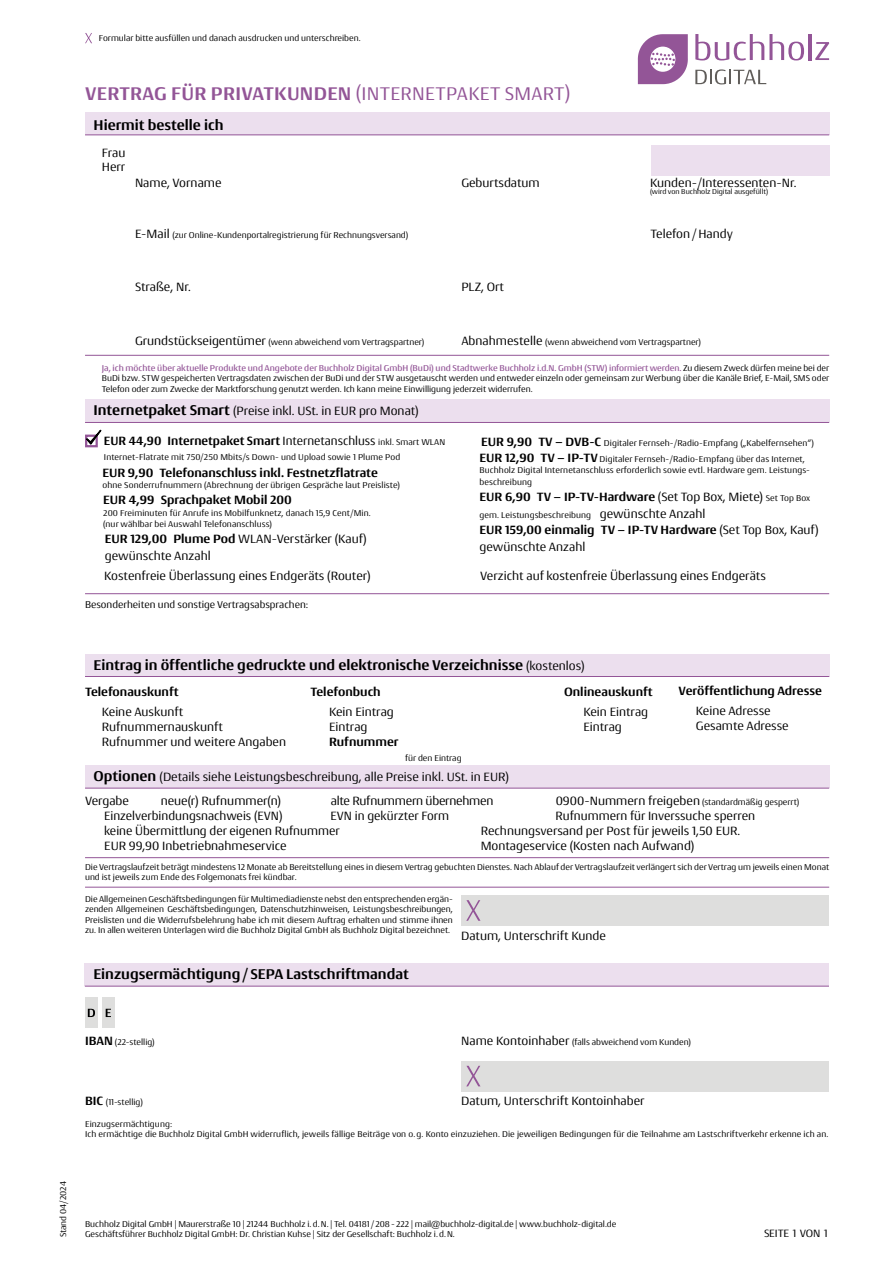
<style>
.page{position:relative;width:893px;height:1263px;background:#fff}
.page>*{position:absolute;margin:0;border:0;box-sizing:border-box;transform-origin:0 0}
.t1{font:700 19.5px "Conto";letter-spacing:.015em;color:#935597}
.t2{font:700 15px "Conto";color:#000}
.t3{font:12.75px/15px "Conto";color:#000}
.t4{font:700 12.75px/16.5px "Conto";color:#000}
.t5{font:12.75px "Conto";letter-spacing:-.02em;color:#000}
.t6{font:11.25px "Conto";letter-spacing:-.01em;color:#000}
.t7{font:10.5px "Conto";color:#000}
.t8{font:9px/10.5px "Conto";color:#000}
.t9{font:7.5px "Conto";color:#000}
.s1{font-weight:400}
.s2{font-size:12.75px}
.s3{font-weight:500;color:#935597}
.s4{font-weight:700;font-size:15px}
.s5{font-weight:400;font-size:9px}
.s6{font-weight:700}
.s7{font-weight:700;font-size:12.75px}
.s8{font-weight:400;font-size:12.75px}
</style>
<div class="page">
<div style="left:85px;top:998px;width:13px;height:30px;background:#dededd"></div>
<div style="left:102px;top:998px;width:13px;height:30px;background:#dededd"></div>
<hr style="left:85px;top:857px;width:744px;height:1px;background:#935597">
<hr style="left:85px;top:887px;width:744px;height:1px;background:#935597">
<div style="left:85px;top:400px;width:744px;height:22px;background:#ecdfee"></div>
<hr style="left:85px;top:422px;width:744px;height:1px;background:#935597">
<div style="left:85px;top:654px;width:744px;height:22px;background:#ecdfee"></div>
<hr style="left:85px;top:676px;width:744px;height:1px;background:#935597">
<div style="left:85px;top:765px;width:744px;height:23px;background:#ecdfee"></div>
<hr style="left:85px;top:788px;width:744px;height:1px;background:#935597">
<div style="left:651px;top:145px;width:178px;height:30px;background:#ecdfee"></div>
<div style="left:85px;top:112px;width:744px;height:23px;background:#ecdfee"></div>
<hr style="left:85px;top:134px;width:744px;height:1px;background:#935597">
<hr style="left:85px;top:593px;width:744px;height:1px;background:#935597">
<hr style="left:85px;top:355px;width:744px;height:1px;background:#935597">
<div style="left:461px;top:895px;width:368px;height:30px;background:#dededd"></div>
<div style="left:461px;top:1061px;width:368px;height:30px;background:#dededd"></div>
<div style="left:85px;top:963px;width:744px;height:23px;background:#ecdfee"></div>
<hr style="left:85px;top:986px;width:744px;height:1px;background:#935597">
<svg style="left:466px;top:900px;width:14px;height:21px"></svg>
<svg style="left:466px;top:1066px;width:14px;height:20px"></svg>
<div style="left:85px;top:435px;width:13px;height:12px;border:2px solid #935597"></div>
<svg style="left:88px;top:1009px;width:7px;height:8px"></svg>
<svg style="left:106px;top:1009px;width:5px;height:8px"></svg>
<svg style="left:85px;top:422px;width:17px;height:24px"></svg>
<svg style="left:638px;top:34px;width:50px;height:50px"></svg>
<svg style="left:695px;top:34px;width:109px;height:26px"></svg>
<hr style="left:808px;top:34px;width:3px;height:26px;background:#935597">
<svg style="left:815px;top:42px;width:14px;height:18px"></svg>
<svg style="left:695px;top:69px;width:71px;height:15px"></svg>
<svg style="left:85px;top:33px;width:7px;height:10px"></svg>
<p class="t8" style="left:99px;top:32px;width:263px">Formular bitte ausfüllen und danach ausdrucken und unterschreiben.</p>
<h1 class="t1" style="left:85px;top:81px;width:487px">VERTRAG FÜR PRIVATKUNDEN <span class="s1">(INTERNETPAKET SMART)</span></h1>
<h2 class="t2" style="left:94px;top:115px;width:132px">Hiermit bestelle ich</h2>
<h3 class="t3" style="left:102px;top:144px;width:25px">Frau</h3>
<h3 class="t3" style="left:102px;top:159px;width:25px">Herr</h3>
<h3 class="t3" style="left:135px;top:175px;width:88px">Name, Vorname</h3>
<p class="t8" style="left:135px;top:230px;width:275px"><span class="s2">E-Mail</span> (zur Online-Kundenportalregistrierung für Rechnungsversand)</p>
<h3 class="t3" style="left:135px;top:279px;width:57px">Straße, Nr.</h3>
<h3 class="t3" style="left:461px;top:175px;width:80px">Geburtsdatum</h3>
<h3 class="t3" style="left:461px;top:279px;width:44px">PLZ, Ort</h3>
<h3 class="t3" style="left:650px;top:174px;width:148px">Kunden-/Interessenten-Nr.</h3>
<p class="t9" style="left:650px;top:187px;width:120px">(wird von Buchholz Digital ausgefüllt)</p>
<h3 class="t3" style="left:651px;top:226px;width:84px">Telefon/Handy</h3>
<p class="t8" style="left:135px;top:336px;width:291px"><span class="s2">Grundstückseigentümer</span> (wenn abweichend vom Vertragspartner)</p>
<p class="t8" style="left:461px;top:336px;width:241px"><span class="s2">Abnahmestelle</span> (wenn abweichend vom Vertragspartner)</p>
<p class="t8" style="left:102px;top:362px;width:729px;text-align:justify"><span class="s3">Ja, ich möchte über aktuelle Produkte und Angebote der Buchholz Digital GmbH (BuDi) und Stadtwerke Buchholz i.d.N. GmbH (STW) informiert werden.</span> Zu diesem Zweck dürfen meine bei der BuDi bzw. STW gespeicherten Vertragsdaten zwischen der BuDi und der STW ausgetauscht werden und entweder einzeln oder gemeinsam zur Werbung über die Kanäle Brief, E-Mail, SMS oder Telefon oder zum Zwecke der Marktforschung genutzt werden. Ich kann meine Einwilligung jederzeit widerrufen.</p>
<h3 class="t3" style="left:94px;top:403px;width:327px"><span class="s4">Internetpaket Smart</span> (Preise inkl. USt. in EUR pro Monat)</h3>
<h3 class="t4" style="left:104px;top:432px;width:343px">EUR 44,90 Internetpaket Smart <span class="s1">Internetanschluss</span> <span class="s5">inkl. Smart WLAN</span></h3>
<p class="t8" style="left:104px;top:452px;width:298px">Internet-Flatrate mit 750/250 Mbits/s Down- und Upload sowie 1 Plume Pod</p>
<h3 class="t4" style="left:102px;top:464px;width:277px">EUR 9,90 Telefonanschluss inkl. Festnetzflatrate</h3>
<p class="t8" style="left:102px;top:479px;width:299px">ohne Sonderrufnummern (Abrechnung der übrigen Gespräche laut Preisliste)</p>
<h3 class="t4" style="left:103px;top:491px;width:190px">EUR 4,99 Sprachpaket Mobil 200</h3>
<p class="t8" style="left:103px;top:507px;width:269px;line-height:11.2px">200 Freiminuten für Anrufe ins Mobilfunknetz, danach 15,9 Cent/Min. (nur wählbar bei Auswahl Telefonanschluss)</p>
<h3 class="t3" style="left:105px;top:530px;width:263px;line-height:16.5px"><span class="s6">EUR 129,00 Plume Pod</span> WLAN-Verstärker (Kauf) gewünschte Anzahl</h3>
<h3 class="t3" style="left:104px;top:568px;width:268px">Kostenfreie Überlassung eines Endgeräts (Router)</h3>
<p class="t7" style="left:85px;top:598px;width:225px">Besonderheiten und sonstige Vertragsabsprachen:</p>
<p class="t8" style="left:480px;top:434px;width:336px;line-height:16.5px"><span class="s7">EUR 9,90 TV – DVB-C</span> Digitaler Fernseh-/Radio-Empfang („Kabelfernsehen“)<br><span class="s7">EUR 12,90 TV – IP-TV</span> Digitaler Fernseh-/Radio-Empfang über das Internet,</p>
<p class="t8" style="left:480px;top:464px;width:332px;line-height:11.2px">Buchholz Digital Internetanschluss erforderlich sowie evtl. Hardware gem. Leistungs&shy;beschreibung</p>
<h3 class="t4" style="left:480px;top:488px;width:332px">EUR 6,90 TV – IP-TV-Hardware <span class="s1">(Set Top Box, Miete)</span> <span class="s5">Set Top Box</span></h3>
<p class="t8" style="left:480px;top:509px;width:227px">gem. Leistungsbeschreibung <span class="s2">gewünschte Anzahl</span></p>
<h3 class="t4" style="left:480px;top:521px;width:341px">EUR 159,00 einmalig TV – IP-TV Hardware <span class="s1">(Set Top Box, Kauf) gewünschte Anzahl</span></h3>
<h3 class="t3" style="left:480px;top:568px;width:287px">Verzicht auf kostenfreie Überlassung eines Endgeräts</h3>
<h2 class="t2" style="left:94px;top:655px;width:492px">Eintrag in öffentliche gedruckte und elektronische Verzeichnisse <span class="s8">(kostenlos)</span></h2>
<h3 class="t4" style="left:85px;top:683px;width:95px">Telefonauskunft</h3>
<h3 class="t4" style="left:310px;top:683px;width:72px">Telefonbuch</h3>
<h3 class="t4" style="left:564px;top:683px;width:90px">Onlineauskunft</h3>
<h3 class="t4" style="left:679px;top:682px;width:145px">Veröffentlichung Adresse</h3>
<h3 class="t3" style="left:102px;top:704px;width:186px">Keine Auskunft<br>Rufnummernauskunft<br>Rufnummer und weitere Angaben</h3>
<h3 class="t3" style="left:329px;top:704px;width:66px">Kein Eintrag<br>Eintrag</h3>
<h3 class="t4" style="left:329px;top:733px;width:71px">Rufnummer</h3>
<p class="t8" style="left:405px;top:752px;width:58px">für den Eintrag</p>
<h3 class="t3" style="left:94px;top:768px;width:417px"><span class="s4">Optionen</span> (Details siehe Leistungsbeschreibung, alle Preise inkl. USt. in EUR)</h3>
<h3 class="t3" style="left:583px;top:704px;width:66px">Kein Eintrag<br>Eintrag</h3>
<h3 class="t3" style="left:696px;top:703px;width:94px">Keine Adresse<br>Gesamte Adresse</h3>
<h3 class="t3" style="left:85px;top:793px;width:46px">Vergabe</h3>
<h3 class="t3" style="left:161px;top:793px;width:122px">neue(r) Rufnummer(n)</h3>
<h3 class="t5" style="left:331px;top:793px;width:164px">alte Rufnummern übernehmen</h3>
<p class="t8" style="left:556px;top:797px;width:245px"><span class="s2">0900-Nummern freigeben</span> (standardmäßig gesperrt)</p>
<h3 class="t3" style="left:104px;top:808px;width:180px">Einzelverbindungsnachweis (EVN)</h3>
<h3 class="t3" style="left:331px;top:808px;width:120px">EVN in gekürzter Form</h3>
<h3 class="t3" style="left:556px;top:808px;width:201px">Rufnummern für Inverssuche sperren</h3>
<h3 class="t3" style="left:104px;top:823px;width:237px">keine Übermittlung der eigenen Rufnummer</h3>
<h3 class="t3" style="left:481px;top:823px;width:261px">Rechnungsversand per Post für jeweils 1,50 EUR.</h3>
<h3 class="t3" style="left:104px;top:838px;width:184px">EUR 99,90 Inbetriebnahmeservice</h3>
<h3 class="t3" style="left:481px;top:838px;width:215px">Montageservice (Kosten nach Aufwand)</h3>
<p class="t8" style="left:85px;top:861px;width:746px">Die Vertragslaufzeit beträgt mindestens 12 Monate ab Bereitstellung eines in diesem Vertrag gebuchten Dienstes. Nach Ablauf der Vertragslaufzeit verlängert sich der Vertrag um jeweils einen Monat und ist jeweils zum Ende des Folgemonats frei kündbar.</p>
<p class="t8" style="left:85px;top:893px;width:369px;text-align:justify">Die Allgemeinen Geschäftsbedingungen für Multimediadienste nebst den entsprechenden ergän&shy;zenden Allgemeinen Geschäftsbedingungen, Datenschutzhinweisen, Leistungsbeschreibungen, Preislisten und die Widerrufsbelehrung habe ich mit diesem Auftrag erhalten und stimme ihnen zu. In allen weiteren Unterlagen wird die Buchholz Digital GmbH als Buchholz Digital bezeichnet.</p>
<h3 class="t3" style="left:461px;top:928px;width:146px">Datum, Unterschrift Kunde</h3>
<h2 class="t2" style="left:93px;top:964px;width:317px">Einzugsermächtigung/ SEPA Lastschriftmandat</h2>
<p class="t8" style="left:85px;top:1037px;width:71px"><span class="s7">IBAN</span> (22-stellig)</p>
<p class="t8" style="left:461px;top:1037px;width:231px"><span class="s2">Name Kontoinhaber</span> (falls abweichend vom Kunden)</p>
<p class="t8" style="left:58px;top:1237px;width:58px;rotate:-90deg">Stand 04/2024</p>
<p class="t8" style="left:85px;top:1097px;width:59px"><span class="s7">BIC</span> (11-stellig)</p>
<h3 class="t3" style="left:461px;top:1093px;width:185px">Datum, Unterschrift Kontoinhaber</h3>
<p class="t8" style="left:85px;top:1118px;width:745px">Einzugsermächtigung:<br>Ich ermächtige die Buchholz Digital GmbH widerruflich, jeweils fällige Beiträge von o. g. Konto einzuziehen. Die jeweiligen Bedingungen für die Teilnahme am Lastschriftverkehr erkenne ich an.</p>
<p class="t8" style="left:85px;top:1218px;width:533px">Buchholz Digital GmbH | Maurerstraße 10 | 21244 Buchholz i.d.N. | Tel. 04181/ 208- 222 | mail@buchholz-digital.de | www.buchholz-digital.de</p>
<p class="t8" style="left:85px;top:1229px;width:371px">Geschäftsführer Buchholz Digital GmbH: Dr. Christian Kuhse | Sitz der Gesellschaft: Buchholz i.d.N.</p>
<p class="t6" style="left:764px;top:1226px;width:67px">SEITE 1 VON 1</p>
</div>
